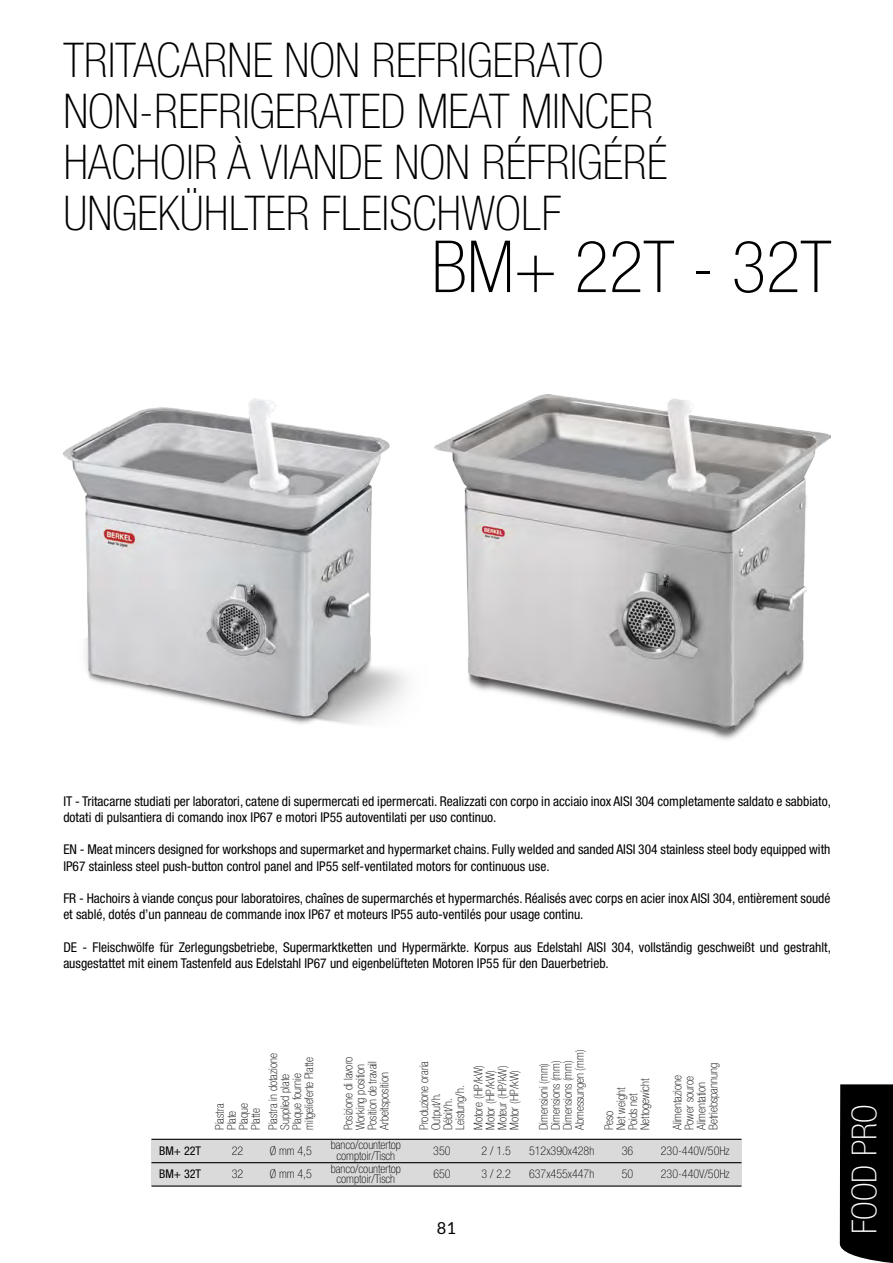
<style>
.page{position:relative;width:893px;height:1263px;background:#fff}
.page>*{position:absolute;margin:0;border:0;box-sizing:border-box;transform-origin:0 0}
.t1{font:100 condensed 72px "Helvetica Neue LT Std";color:#000}
.t2{font:100 condensed 48px/51px "Helvetica Neue LT Std";color:#000}
.t3{font:100 condensed 34.5px "Helvetica Neue LT Std";color:#fff}
.t4{font:16.5px "Lato";color:#000}
.t5{font:condensed 13.5px/16.2px "Helvetica Neue";color:#000}
.t6{font:100 condensed 12px/12px "Helvetica Neue LT Std";color:#000}
.t7{font:condensed 12px/23.4px "Helvetica Neue LT Std";color:#000}
</style>
<div class="page">
<div style="left:840px;top:1084px;width:53px;height:179px;background:#000"></div>
<img style="left:63px;top:398px;width:344px;height:326px">
<img style="left:434px;top:394px;width:396px;height:346px">
<div style="left:151px;top:1139px;width:590px;height:47px;background:#dadada"></div>
<hr style="left:151px;top:1139px;width:590px;height:1px;background:#000">
<hr style="left:151px;top:1162px;width:590px;height:1px;background:#000">
<hr style="left:151px;top:1185px;width:590px;height:1px;background:#000">
<h2 class="t2" style="left:63px;top:34px;width:605px">TRITACARNE NON REFRIGERATO<br>NON-REFRIGERATED MEAT MINCER<br>HACHOIR À VIANDE NON RÉFRIGÉRÉ<br>UNGEKÜHLTER FLEISCHWOLF</h2>
<h1 class="t1" style="left:431px;top:226px;width:401px">BM+ 22T - 32T</h1>
<p class="t5" style="left:63px;top:793px;width:769px">IT - Tritacarne studiati per laboratori, catene di supermercati ed ipermercati. Realizzati con corpo in acciaio inox AISI 304 completamente saldato e sabbiato, dotati di pulsantiera di comando inox IP67 e motori IP55 autoventilati per uso continuo.</p>
<p class="t5" style="left:63px;top:841px;width:769px">EN - Meat mincers designed for workshops and supermarket and hypermarket chains. Fully welded and sanded AISI 304 stainless steel body equipped with<br>IP67 stainless steel push-button control panel and IP55 self-ventilated motors for continuous use.</p>
<p class="t5" style="left:63px;top:890px;width:769px">FR - Hachoirs à viande conçus pour laboratoires, chaînes de supermarchés et hypermarchés. Réalisés avec corps en acier inox AISI 304, entièrement soudé et sablé, dotés d’un panneau de commande inox IP67 et moteurs IP55 auto-ventilés pour usage continu.</p>
<p class="t5" style="left:63px;top:939px;width:769px">DE - Fleischwölfe für Zerlegungsbetriebe, Supermarktketten und Hypermärkte. Korpus aus Edelstahl AISI 304, vollständig geschweißt und gestrahlt, ausgestattet mit einem Tastenfeld aus Edelstahl IP67 und eigenbelüfteten Motoren IP55 für den Dauerbetrieb.</p>
<p class="t7" style="left:159px;top:1138px;width:43px">BM+ 22T<br>BM+ 32T</p>
<p class="t6" style="left:537px;top:1130px;width:82px;rotate:-90deg">Dimensioni (mm)<br>Dimensions (mm)<br>Dimensions (mm)<br>Abmessungen (mm)</p>
<p class="t6" style="left:267px;top:1130px;width:78px;rotate:-90deg">Piastra in dotazione<br>Supplied plate<br>Plaque fournie mitgelieferte Platte</p>
<p class="t6" style="left:418px;top:1130px;width:71px;rotate:-90deg">Produzione oraria<br>Output/h.<br>Débit/h.<br>Leistung/h.</p>
<p class="t6" style="left:472px;top:1130px;width:66px;rotate:-90deg">Motore (HP/kW)<br>Motor (HP/kW)<br>Moteur (HP/kW)<br>Motor (HP/kW)</p>
<p class="t6" style="left:342px;top:1130px;width:75px;rotate:-90deg">Posizione di lavoro<br>Working position<br>Position de travail<br>Arbeitsposition</p>
<p class="t6" style="left:331px;top:1139px;width:72px;line-height:10.8px;text-align:center">banco/countertop comptoir/Tisch</p>
<p class="t6" style="left:661px;top:1138px;width:70px;line-height:23.4px">230-440V/50Hz<br>230-440V/50Hz</p>
<p class="t6" style="left:671px;top:1130px;width:68px;rotate:-90deg">Alimentazione<br>Power source<br>Alimentation<br>Betriebspannung</p>
<p class="t6" style="left:603px;top:1130px;width:53px;rotate:-90deg">Peso<br>Net weight<br>Poids net<br>Nettogewicht</p>
<p class="t6" style="left:214px;top:1130px;width:28px;rotate:-90deg">Piastra<br>Plate<br>Plaque<br>Platte</p>
<p class="t6" style="left:232px;top:1144px;width:13px">22</p>
<p class="t6" style="left:270px;top:1144px;width:44px">Ø mm 4,5</p>
<p class="t6" style="left:433px;top:1144px;width:19px">350</p>
<p class="t6" style="left:482px;top:1144px;width:31px">2 / 1.5</p>
<p class="t6" style="left:232px;top:1168px;width:13px">32</p>
<p class="t6" style="left:270px;top:1168px;width:44px">Ø mm 4,5</p>
<p class="t6" style="left:433px;top:1168px;width:19px">650</p>
<p class="t6" style="left:482px;top:1168px;width:31px">3 / 2.2</p>
<p class="t6" style="left:529px;top:1144px;width:67px">512x390x428h</p>
<p class="t6" style="left:622px;top:1144px;width:13px">36</p>
<p class="t6" style="left:529px;top:1168px;width:67px">637x455x447h</p>
<p class="t6" style="left:622px;top:1168px;width:13px">50</p>
<p class="t6" style="left:331px;top:1163px;width:72px;line-height:10.8px;text-align:center">banco/countertop comptoir/Tisch</p>
<p class="t4" style="left:437px;top:1218px;width:21px">81</p>
<h3 class="t3" style="left:845px;top:1233px;width:131px;rotate:-90deg">FOOD PRO</h3>
</div>
